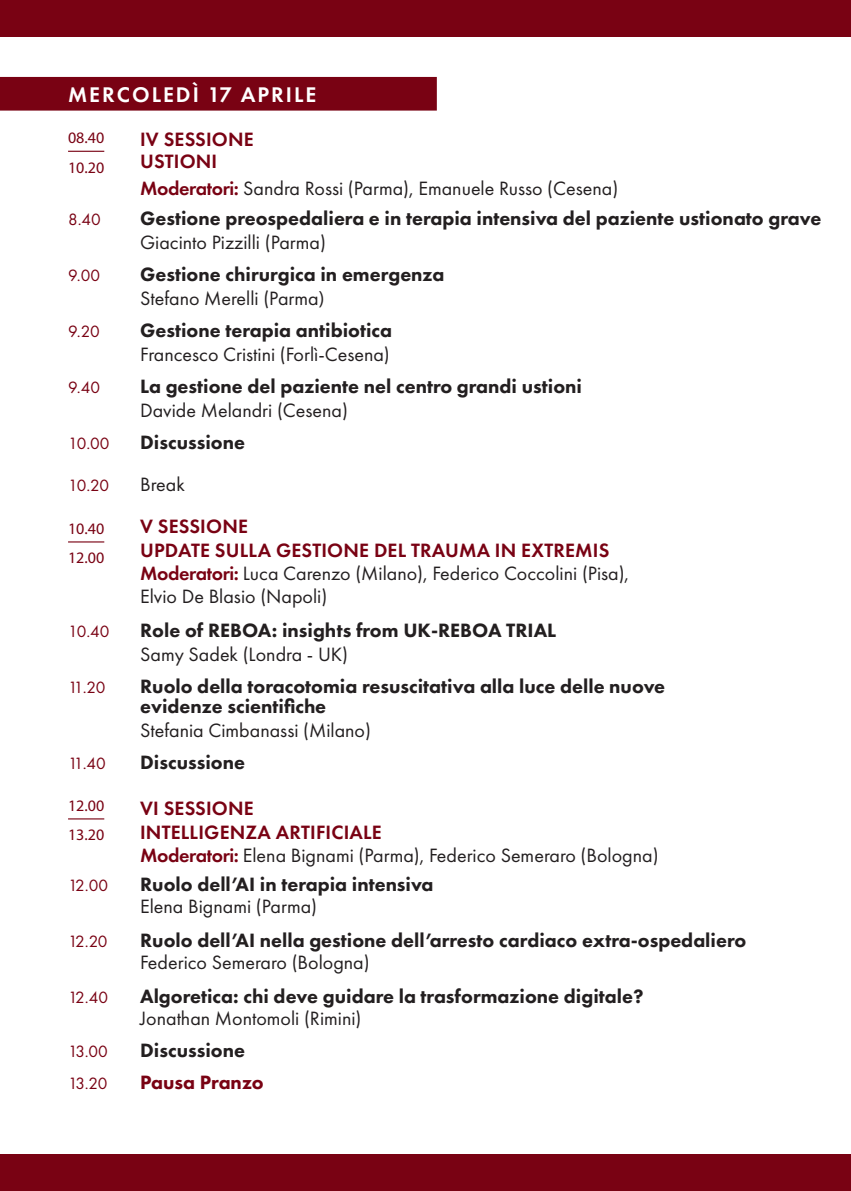
<style>
.page{position:relative;width:851px;height:1191px;background:#fff}
.page>*{position:absolute;margin:0;border:0;box-sizing:border-box;transform-origin:0 0}
.t1{font:600 22px "Futura PT";letter-spacing:.09em;color:#fff}
.t2{font:800 20px/24px "Futura PT";color:#231f20}
.t3{font:20px/23.2px "Futura PT";color:#231f20}
.t4{font:600 20px/22px "Futura PT";letter-spacing:.01em;color:#790213}
.t5{font:800 20px "Futura PT";color:#790213}
.t6{font:17px "Futura PT";letter-spacing:-.025em;color:#790213}
.t7{font:16px/29.8px "Myriad Pro";color:#790213}
.s1{font-weight:600;color:#790213}
.s2{font-weight:400}
.s3{font-family:"Myriad Pro";font-weight:400}
</style>
<div class="page">
<div style="left:0;top:0;width:850px;height:37px;background:#790213"></div>
<div style="left:0;top:1154px;width:850px;height:37px;background:#790213"></div>
<div style="left:1px;top:78px;width:435px;height:32px;background:#790213"></div>
<div style="left:0;top:77px;width:437px;height:34px;border:2px solid #790213"></div>
<hr style="left:68px;top:151px;width:36px;height:1px;background:#790213">
<hr style="left:68px;top:541px;width:36px;height:1px;background:#790213">
<hr style="left:68px;top:818px;width:36px;height:1px;background:#790213">
<p class="t1" style="left:68px;top:81px;width:249px">MERCOLEDÌ 17 APRILE</p>
<p class="t4" style="left:140px;top:128px;width:115px">IV SESSIONE<br>USTIONI</p>
<p class="t3" style="left:140px;top:176px;width:479px"><span class="s1">Moderatori:</span> Sandra Rossi (Parma), Emanuele Russo (Cesena)</p>
<p class="t6" style="left:68px;top:209px;width:34px">8.40</p>
<p class="t2" style="left:140px;top:206px;width:682px">Gestione preospedaliera e in terapia intensiva del paziente ustionato grave</p>
<p class="t3" style="left:140px;top:230px;width:187px">Giacinto Pizzilli (Parma)</p>
<p class="t6" style="left:68px;top:265px;width:33px">9.00</p>
<p class="t2" style="left:140px;top:262px;width:306px">Gestione chirurgica in emergenza<br><span class="s2">Stefano Merelli (Parma</span><span class="s3">)</span></p>
<p class="t6" style="left:68px;top:321px;width:33px">9.20</p>
<p class="t2" style="left:140px;top:318px;width:253px">Gestione terapia antibiotica</p>
<p class="t3" style="left:140px;top:342px;width:251px">Francesco Cristini (Forlì-Cesena)</p>
<p class="t6" style="left:68px;top:377px;width:33px">9.40</p>
<p class="t2" style="left:140px;top:374px;width:443px">La gestione del paziente nel centro grandi ustioni</p>
<p class="t3" style="left:140px;top:398px;width:209px">Davide Melandri (Cesena)</p>
<p class="t6" style="left:68px;top:433px;width:43px">10.00</p>
<p class="t2" style="left:140px;top:430px;width:106px">Discussione</p>
<p class="t6" style="left:68px;top:475px;width:43px">10.20</p>
<p class="t3" style="left:140px;top:472px;width:46px">Break</p>
<p class="t3" style="left:140px;top:514px;width:490px"><span class="s1">V SESSIONE<br>UPDATE SULLA GESTIONE DEL TRAUMA IN EXTREMIS Moderatori:</span> Luca Carenzo (Milano), Federico Coccolini (Pisa), Elvio De Blasio (Napoli)</p>
<p class="t6" style="left:68px;top:621px;width:43px">10.40</p>
<p class="t2" style="left:140px;top:617px;width:417px">Role of REBOA: insights from UK-REBOA TRIAL</p>
<p class="t3" style="left:140px;top:642px;width:209px">Samy Sadek (Londra - UK)</p>
<p class="t6" style="left:68px;top:677px;width:39px">11.20</p>
<p class="t2" style="left:140px;top:675px;width:526px;line-height:20px">Ruolo della toracotomia resuscitativa alla luce delle nuove evidenze scientifiche</p>
<p class="t3" style="left:140px;top:718px;width:232px">Stefania Cimbanassi (Milano)</p>
<p class="t6" style="left:68px;top:753px;width:39px">11.40</p>
<p class="t2" style="left:140px;top:749px;width:106px">Discussione</p>
<p class="t3" style="left:140px;top:796px;width:520px"><span class="s1">VI SESSIONE<br>INTELLIGENZA ARTIFICIALE<br>Moderatori:</span> Elena Bignami (Parma), Federico Semeraro (Bologna)</p>
<p class="t6" style="left:68px;top:875px;width:41px">12.00</p>
<p class="t2" style="left:140px;top:872px;width:295px">Ruolo dell’AI in terapia intensiva</p>
<p class="t3" style="left:140px;top:895px;width:178px">Elena Bignami (Parma)</p>
<p class="t6" style="left:68px;top:931px;width:41px">12.20</p>
<p class="t2" style="left:140px;top:928px;width:607px">Ruolo dell’AI nella gestione dell’arresto cardiaco extra-ospedaliero</p>
<p class="t3" style="left:140px;top:951px;width:231px">Federico Semeraro (Bologna)</p>
<p class="t6" style="left:68px;top:987px;width:41px">12.40</p>
<p class="t2" style="left:140px;top:984px;width:505px">Algoretica: chi deve guidare la trasformazione digitale?</p>
<p class="t3" style="left:140px;top:1007px;width:223px">Jonathan Montomoli (Rimini)</p>
<p class="t6" style="left:68px;top:1041px;width:41px">13.00</p>
<p class="t2" style="left:140px;top:1038px;width:106px">Discussione</p>
<p class="t6" style="left:68px;top:1073px;width:41px">13.20</p>
<p class="t5" style="left:140px;top:1070px;width:125px">Pausa Pranzo</p>
<p class="t7" style="left:68px;top:122px;width:38px">08.40<br>10.20</p>
<p class="t7" style="left:68px;top:513px;width:38px">10.40<br>12.00</p>
<p class="t7" style="left:68px;top:790px;width:38px">12.00<br>13.20</p>
</div>
